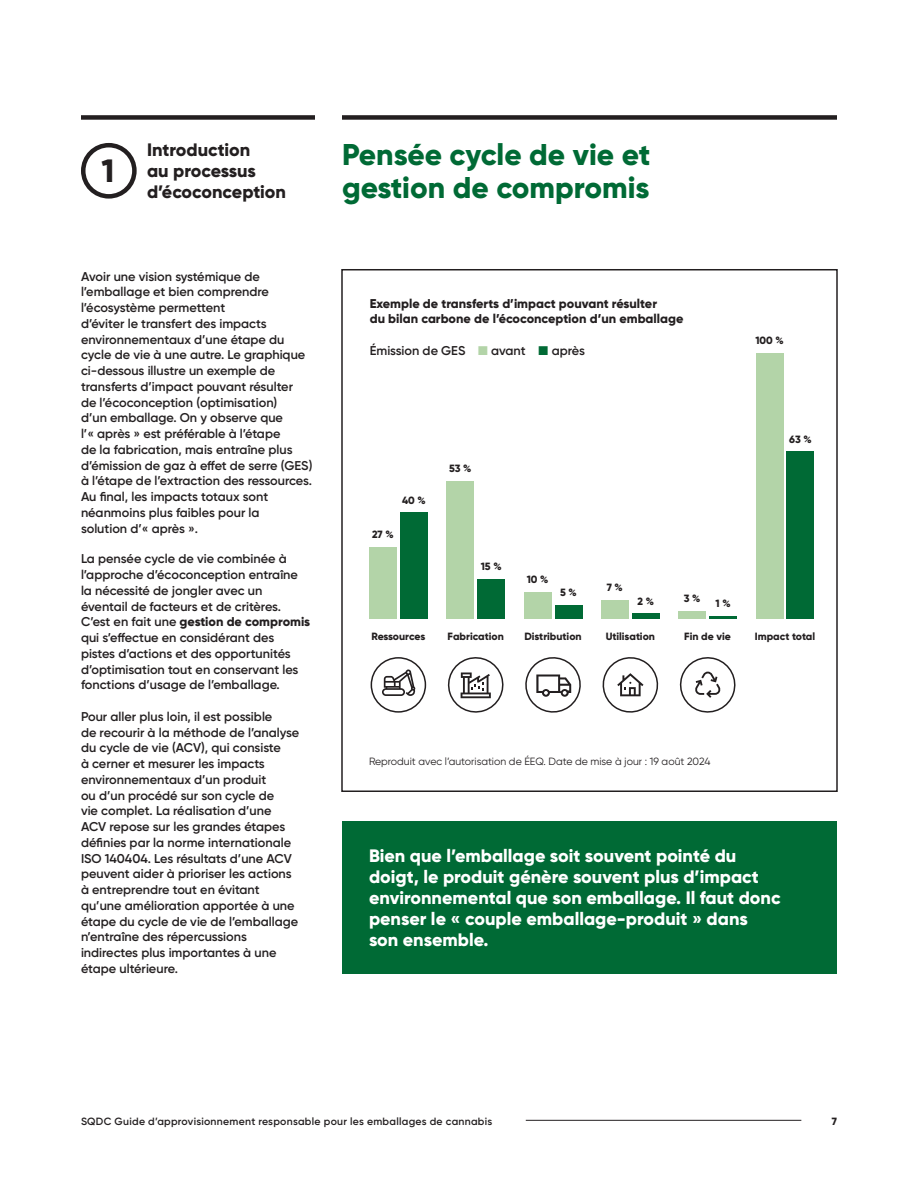
<style>
.page{position:relative;width:918px;height:1188px;background:#fff}
.page>*{position:absolute;margin:0;border:0;box-sizing:border-box;transform-origin:0 0}
.Highlight2{font:800 32.25px "Gilroy";color:#231f20}
.T1_2024{font:800 30px/33px "Gilroy";color:#006a35}
.T3{font:800 18px/21px "Gilroy";color:#fff}
.Titre_Tête{font:800 18px/21px "Gilroy";color:#231f20}
.Texte{font:600 12.75px/15.8px "Gilroy";color:#231f20}
.T3-2{font:800 12.75px/15.8px "Gilroy";color:#231f20}
.T3-3{font:600 12.75px "Gilroy";color:#231f20}
.Titre_Table{font:800 10.5px "Gilroy";color:#231f20}
.t1{font:600 10.5px "Gilroy";letter-spacing:.025em;color:#231f20}
.Note_bas_de_tableau{font:10.5px "Gilroy";color:#231f20}
.s1{font-weight:800}
.s2{color:#b3d4a8}
.s3{color:#006a35}
</style>
<div class="page">
<div style="left:341px;top:269px;width:497px;height:523px;border:2px solid #231f20"></div>
<div style="left:81px;top:115px;width:66px;height:5px;background:#231f20"></div>
<div style="left:147px;top:115px;width:168px;height:5px;background:#231f20"></div>
<div style="left:342px;top:115px;width:495px;height:5px;background:#231f20"></div>
<div style="left:81px;top:143px;width:56px;height:56px;border:4px solid #231f20;border-radius:50%"></div>
<div style="left:342px;top:821px;width:495px;height:152px;background:#006a35"></div>
<div style="left:400px;top:513px;width:28px;height:106px;background:#006a35"></div>
<div style="left:369px;top:547px;width:28px;height:72px;background:#b3d4a8"></div>
<div style="left:371px;top:657px;width:55px;height:56px;border:2px solid #231f20;border-radius:50%"></div>
<svg style="left:382px;top:669px;width:33px;height:27px"></svg>
<div style="left:477px;top:579px;width:28px;height:40px;background:#006a35"></div>
<div style="left:446px;top:482px;width:28px;height:137px;background:#b3d4a8"></div>
<svg style="left:447px;top:657px;width:57px;height:56px"></svg>
<div style="left:555px;top:606px;width:27px;height:13px;background:#006a35"></div>
<div style="left:524px;top:592px;width:27px;height:27px;background:#b3d4a8"></div>
<svg style="left:525px;top:657px;width:56px;height:56px"></svg>
<div style="left:632px;top:613px;width:28px;height:6px;background:#006a35"></div>
<div style="left:601px;top:600px;width:28px;height:19px;background:#b3d4a8"></div>
<svg style="left:602px;top:657px;width:57px;height:56px"></svg>
<hr style="left:709px;top:616px;width:28px;height:3px;background:#006a35">
<div style="left:678px;top:611px;width:28px;height:8px;background:#b3d4a8"></div>
<svg style="left:679px;top:657px;width:57px;height:56px"></svg>
<div style="left:787px;top:452px;width:27px;height:167px;background:#006a35"></div>
<div style="left:756px;top:353px;width:27px;height:266px;background:#b3d4a8"></div>
<hr style="left:526px;top:1120px;width:275px;height:1px;background:#231f20">
<p class="Highlight2" style="left:102px;top:150px;width:14px">1</p>
<p class="Titre_Tête" style="left:147px;top:139px;width:141px">Introduction<br>au processus d’écoconception</p>
<p class="T1_2024" style="left:342px;top:138px;width:310px">Pensée cycle de vie et gestion de compromis</p>
<p class="Texte" style="left:81px;top:268px;width:233px">Avoir une vision systémique de l’emballage et bien comprendre l’écosystème permettent<br>d’éviter le transfert des impacts environnementaux d’une étape du cycle de vie à une autre. Le graphique ci-dessous illustre un exemple de transferts d’impact pouvant résulter<br>de l’écoconception (optimisation)<br>d’un emballage. On y observe que<br>l’« après » est préférable à l’étape<br>de la fabrication, mais entraîne plus d’émission de gaz à effet de serre (GES) à l’étape de l’extraction des ressources.<br>Au final, les impacts totaux sont néanmoins plus faibles pour la<br>solution d’« après ».</p>
<p class="Texte" style="left:81px;top:551px;width:231px">La pensée cycle de vie combinée à l’approche d’écoconception entraîne la nécessité de jongler avec un éventail de facteurs et de critères.<br>C’est en fait une <span class="s1">gestion de compromis </span>qui s’effectue en considérant des pistes d’actions et des opportunités d’optimisation tout en conservant les fonctions d’usage de l’emballage.</p>
<p class="Texte" style="left:81px;top:708px;width:220px">Pour aller plus loin, il est possible<br>de recourir à la méthode de l’analyse du cycle de vie (ACV), qui consiste<br>à cerner et mesurer les impacts environnementaux d’un produit<br>ou d’un procédé sur son cycle de<br>vie complet. La réalisation d’une ACV repose sur les grandes étapes définies par la norme internationale ISO 140404. Les résultats d’une ACV peuvent aider à prioriser les actions à entreprendre tout en évitant qu’une amélioration apportée à une étape du cycle de vie de l’emballage n’entraîne des répercussions indirectes plus importantes à une étape ultérieure.</p>
<p class="T3-2" style="left:370px;top:295px;width:315px">Exemple de transferts d’impact pouvant résulter<br>du bilan carbone de l’écoconception d’un emballage</p>
<p class="T3-3" style="left:370px;top:343px;width:217px">Émission de GES <span class="s2">■</span> avant <span class="s3">■</span> après</p>
<p class="Titre_Table" style="left:755px;top:334px;width:30px">100 %</p>
<p class="Titre_Table" style="left:402px;top:493px;width:25px">40 %</p>
<p class="Titre_Table" style="left:372px;top:528px;width:23px">27 %</p>
<p class="Titre_Table" style="left:371px;top:630px;width:55px">Ressources</p>
<p class="Titre_Table" style="left:449px;top:462px;width:24px">53 %</p>
<p class="Titre_Table" style="left:481px;top:559px;width:22px">15 %</p>
<p class="Titre_Table" style="left:448px;top:630px;width:58px">Fabrication</p>
<p class="Titre_Table" style="left:527px;top:573px;width:23px">10 %</p>
<p class="Titre_Table" style="left:560px;top:586px;width:18px">5 %</p>
<p class="Titre_Table" style="left:524px;top:630px;width:59px">Distribution</p>
<p class="Titre_Table" style="left:607px;top:581px;width:18px">7 %</p>
<p class="Titre_Table" style="left:638px;top:594px;width:18px">2 %</p>
<p class="Titre_Table" style="left:606px;top:630px;width:51px">Utilisation</p>
<p class="Titre_Table" style="left:789px;top:432px;width:24px">63 %</p>
<p class="Titre_Table" style="left:684px;top:592px;width:18px">3 %</p>
<p class="Titre_Table" style="left:716px;top:597px;width:17px">1 %</p>
<p class="Titre_Table" style="left:684px;top:630px;width:48px">Fin de vie</p>
<p class="Titre_Table" style="left:755px;top:630px;width:62px">Impact total</p>
<p class="Note_bas_de_tableau" style="left:369px;top:755px;width:343px">Reproduit avec l’autorisation de ÉEQ. Date de mise à jour : 19 août 2024</p>
<p class="T3" style="left:369px;top:845px;width:413px">Bien que l’emballage soit souvent pointé du doigt, le produit génère souvent plus d’impact environnemental que son emballage. Il faut donc penser le « couple emballage-produit » dans son ensemble.</p>
<p class="t1" style="left:81px;top:1115px;width:413px">SQDC Guide d’approvisionnement responsable pour les emballages de cannabis</p>
<p class="Titre_Table" style="left:832px;top:1114px;width:7px">7</p>
</div>
